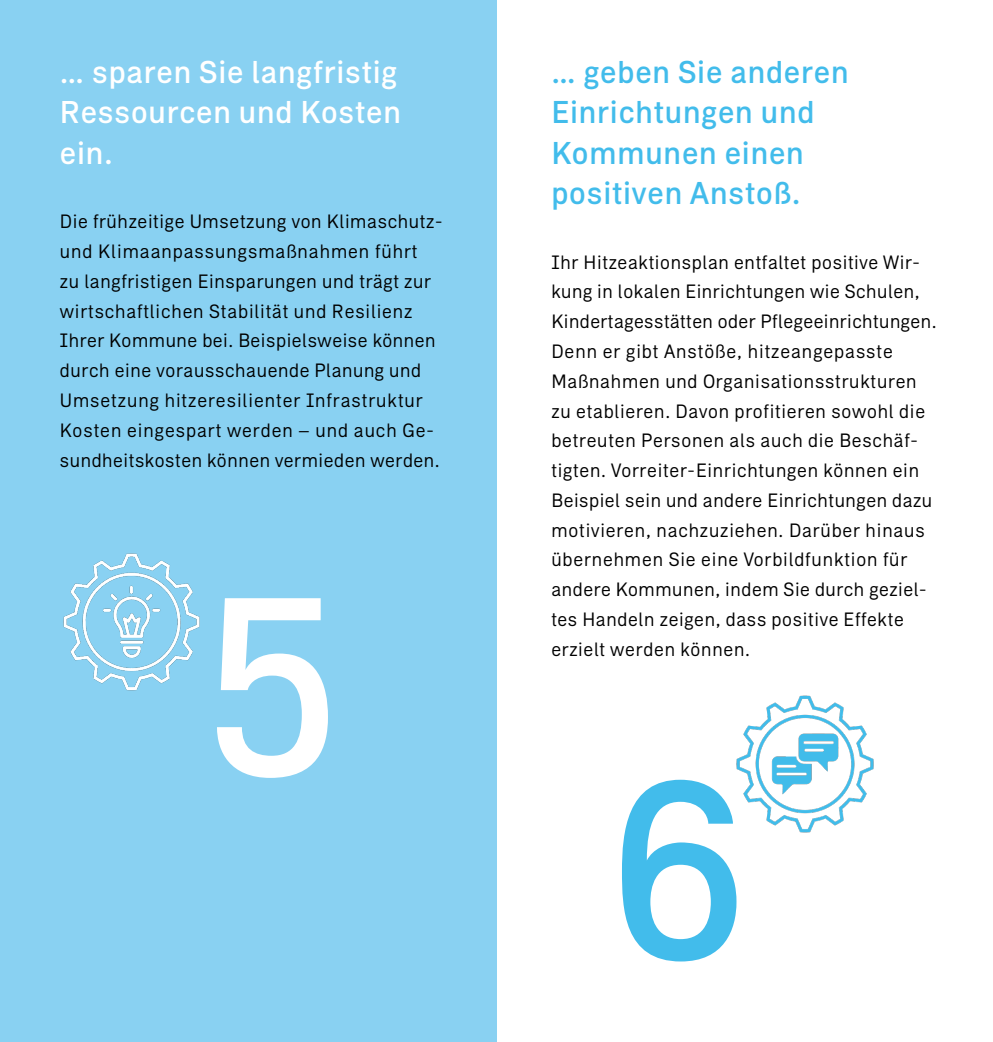
<style>
.page{position:relative;width:993px;height:1042px;background:#fff}
.page>*{position:absolute;margin:0;border:0;box-sizing:border-box;transform-origin:0 0}
.t1{font:500 253.75px "Zimmer";color:#42bceb}
.t2{font:500 253.75px "Zimmer";color:#fff}
.t3{font:500 31.5px/40.2px "Zimmer";letter-spacing:.005em;color:#42bceb}
.t4{font:500 31.5px/40.2px "Zimmer";letter-spacing:.005em;color:#fff;text-align:justify}
.t5{font:19.25px/29.8px "Zimmer";color:#000}
</style>
<div class="page">
<div style="left:0;top:0;width:496px;height:1042px;background:#89d1f2"></div>
<img style="left:736px;top:695px;width:138px;height:138px">
<img style="left:63px;top:553px;width:137px;height:138px">
<p class="t4" style="left:60px;top:52px;width:343px">… sparen Sie langfristig Ressourcen und Kosten ein.</p>
<p class="t5" style="left:60px;top:207px;width:384px">Die frühzeitige Umsetzung von Klimaschutz&shy;und Klimaanpassungsmaßnahmen führt<br>zu langfristigen Einsparungen und trägt zur wirtschaftlichen Stabilität und Resilienz Ihrer Kommune bei. Beispielsweise können durch eine vorausschauende Planung und Umsetzung hitzeresilienter Infrastruktur Kosten eingespart werden – und auch Ge&shy;sundheitskosten können vermieden werden.</p>
<p class="t2" style="left:200px;top:533px;width:141px">5</p>
<p class="t3" style="left:551px;top:52px;width:299px">… geben Sie anderen<br>Einrichtungen und<br>Kommunen einen positiven Anstoß.</p>
<p class="t5" style="left:551px;top:247px;width:387px">Ihr Hitzeaktionsplan entfaltet positive Wir&shy;kung in lokalen Einrichtungen wie Schulen, Kindertagesstätten oder Pflegeeinrichtungen.<br>Denn er gibt Anstöße, hitzeangepasste Maßnahmen und Organisationsstrukturen zu etablieren. Davon profitieren sowohl die betreuten Personen als auch die Beschäf&shy;tigten. Vorreiter-Einrichtungen können ein Beispiel sein und andere Einrichtungen dazu motivieren, nachzuziehen. Darüber hinaus übernehmen Sie eine Vorbildfunktion für andere Kommunen, indem Sie durch geziel&shy;tes Handeln zeigen, dass positive Effekte erzielt werden können.</p>
<p class="t1" style="left:606px;top:716px;width:141px">6</p>
</div>
